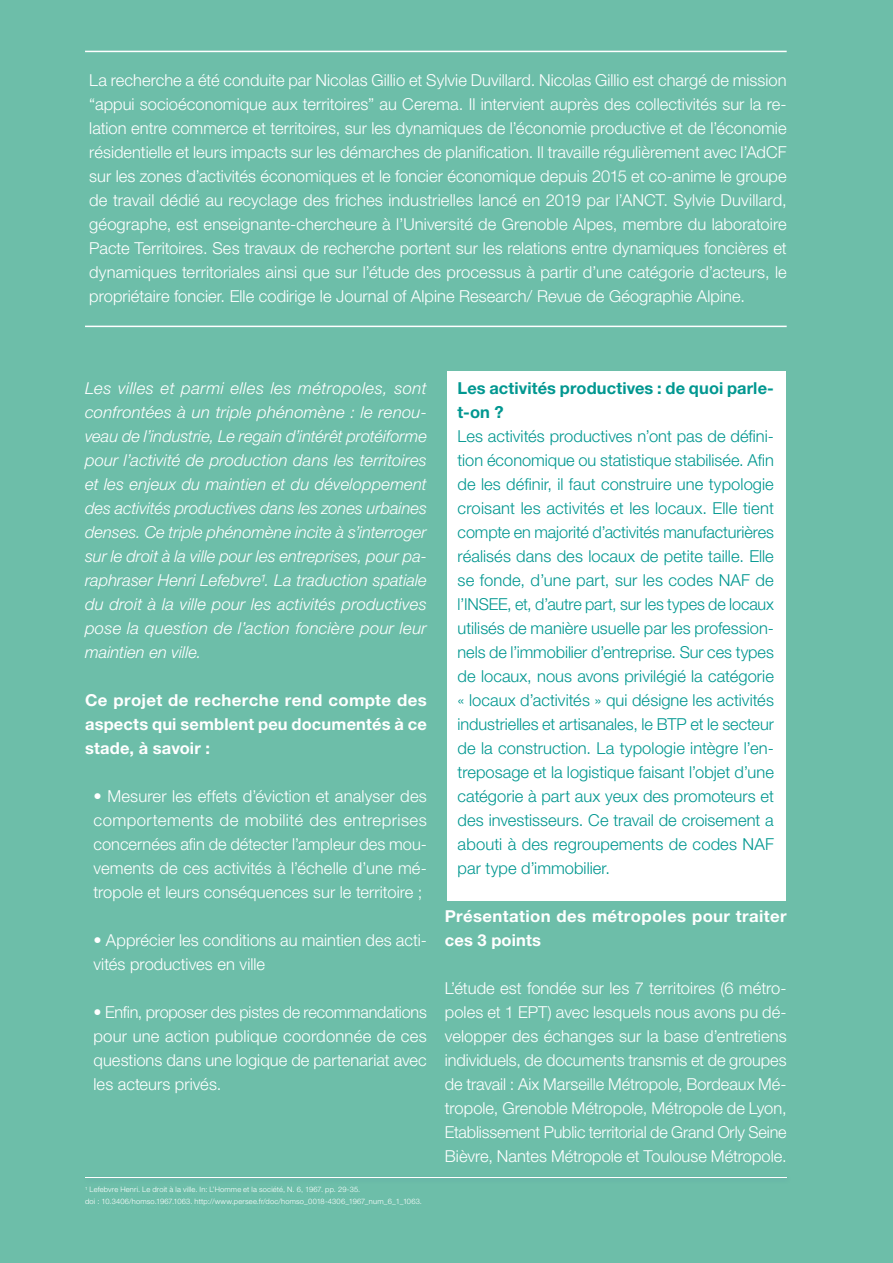
<style>
.page{position:relative;width:893px;height:1263px;background:#6dbea9}
.page>*{position:absolute;margin:0;border:0;box-sizing:border-box;transform-origin:0 0}
.t1{font:300 16.5px/24px "Helvetica Neue LT Pro";color:#fff;text-align:justify}
.t2{font:300 16.5px/24px "Helvetica Neue LT Pro";letter-spacing:.005em;color:#009790;text-align:justify}
.t3{font:italic 300 16.5px/24px "Helvetica Neue LT Pro";letter-spacing:.01em;color:#fff;text-align:justify}
.t4{font:700 16.5px/24px "Helvetica Neue LT Pro";letter-spacing:.015em;color:#fff;text-align:justify}
.t5{font:700 16.5px/24px "Helvetica Neue LT Pro";letter-spacing:.005em;color:#009790}
.t6{font:300 7.5px/12px "Helvetica Neue LT Pro";letter-spacing:.025em;color:#fff}
</style>
<div class="page">
<div style="left:82px;top:1174px;width:710px;height:10px;background:#6abaa8"></div>
<hr style="left:85px;top:1177px;width:702px;height:1px;background:#fff">
<div style="left:447px;top:371px;width:339px;height:529px;background:#fff"></div>
<hr style="left:85px;top:51px;width:702px;height:1px;background:#fff">
<hr style="left:85px;top:326px;width:702px;height:1px;background:#fff">
<p class="t1" style="left:89px;top:68px;width:699px">La recherche a été conduite par Nicolas Gillio et Sylvie Duvillard. Nicolas Gillio est chargé de mission “appui socioéconomique aux territoires” au Cerema. Il intervient auprès des collectivités sur la re&shy;lation entre commerce et territoires, sur les dynamiques de l’économie productive et de l’économie résidentielle et leurs impacts sur les démarches de planification. Il travaille régulièrement avec l’AdCF sur les zones d’activités économiques et le foncier économique depuis 2015 et co-anime le groupe de travail dédié au recyclage des friches industrielles lancé en 2019 par l’ANCT. Sylvie Duvillard, géographe, est enseignante-chercheure à l’Université de Grenoble Alpes, membre du laboratoire Pacte Territoires. Ses travaux de recherche portent sur les relations entre dynamiques foncières et dynamiques territoriales ainsi que sur l’étude des processus à partir d’une catégorie d’acteurs, le propriétaire foncier. Elle codirige le Journal of Alpine Research/ Revue de Géographie Alpine.</p>
<p class="t3" style="left:85px;top:376px;width:343px">Les villes et parmi elles les métropoles, sont confrontées à un triple phénomène : le renou&shy;veau de l’industrie, Le regain d’intérêt protéiforme pour l’activité de production dans les territoires et les enjeux du maintien et du développement des activités productives dans les zones urbaines denses. Ce triple phénomène incite à s’interroger sur le droit à la ville pour les entreprises, pour pa&shy;raphraser Henri Lefebvre¹. La traduction spatiale du droit à la ville pour les activités productives pose la question de l’action foncière pour leur maintien en ville.</p>
<p class="t4" style="left:85px;top:688px;width:343px">Ce projet de recherche rend compte des aspects qui semblent peu documentés à ce stade, à savoir :</p>
<p class="t1" style="left:94px;top:784px;width:335px">• Mesurer les effets d’éviction et analyser des comportements de mobilité des entreprises concernées afin de détecter l’ampleur des mou&shy;vements de ces activités à l’échelle d’une mé&shy;tropole et leurs conséquences sur le territoire ;</p>
<p class="t1" style="left:94px;top:928px;width:335px">• Apprécier les conditions au maintien des acti&shy;vités productives en ville</p>
<p class="t1" style="left:94px;top:1000px;width:335px">• Enfin, proposer des pistes de recommandations pour une action publique coordonnée de ces questions dans une logique de partenariat avec les acteurs privés.</p>
<p class="t6" style="left:85px;top:1183px;width:338px"><sup>1</sup> Lefebvre Henri. Le droit à la ville. In: L’Homme et la société, N. 6, 1967. pp. 29-35.<br>doi : 10.3406/homso.1967.1063. http://www.persee.fr/doc/homso_0018-4306_1967_num_6_1_1063.</p>
<p class="t5" style="left:458px;top:376px;width:318px">Les activités productives : de quoi parle&shy;t-on ?</p>
<p class="t2" style="left:458px;top:424px;width:318px">Les activités productives n’ont pas de défini&shy;tion économique ou statistique stabilisée. Afin de les définir, il faut construire une typologie croisant les activités et les locaux. Elle tient compte en majorité d’activités manufacturières réalisés dans des locaux de petite taille. Elle se fonde, d’une part, sur les codes NAF de l’INSEE, et, d’autre part, sur les types de locaux utilisés de manière usuelle par les profession&shy;nels de l’immobilier d’entreprise. Sur ces types de locaux, nous avons privilégié la catégorie « locaux d’activités » qui désigne les activités industrielles et artisanales, le BTP et le secteur de la construction. La typologie intègre l’en&shy;treposage et la logistique faisant l’objet d’une catégorie à part aux yeux des promoteurs et des investisseurs. Ce travail de croisement a abouti à des regroupements de codes NAF par type d’immobilier.</p>
<p class="t4" style="left:445px;top:904px;width:343px">Présentation des métropoles pour traiter ces 3 points</p>
<p class="t1" style="left:445px;top:976px;width:343px">L’étude est fondée sur les 7 territoires (6 métro&shy;poles et 1 EPT) avec lesquels nous avons pu dé&shy;velopper des échanges sur la base d’entretiens individuels, de documents transmis et de groupes de travail : Aix Marseille Métropole, Bordeaux Mé&shy;tropole, Grenoble Métropole, Métropole de Lyon, Etablissement Public territorial de Grand Orly Seine Bièvre, Nantes Métropole et Toulouse Métropole.</p>
</div>
